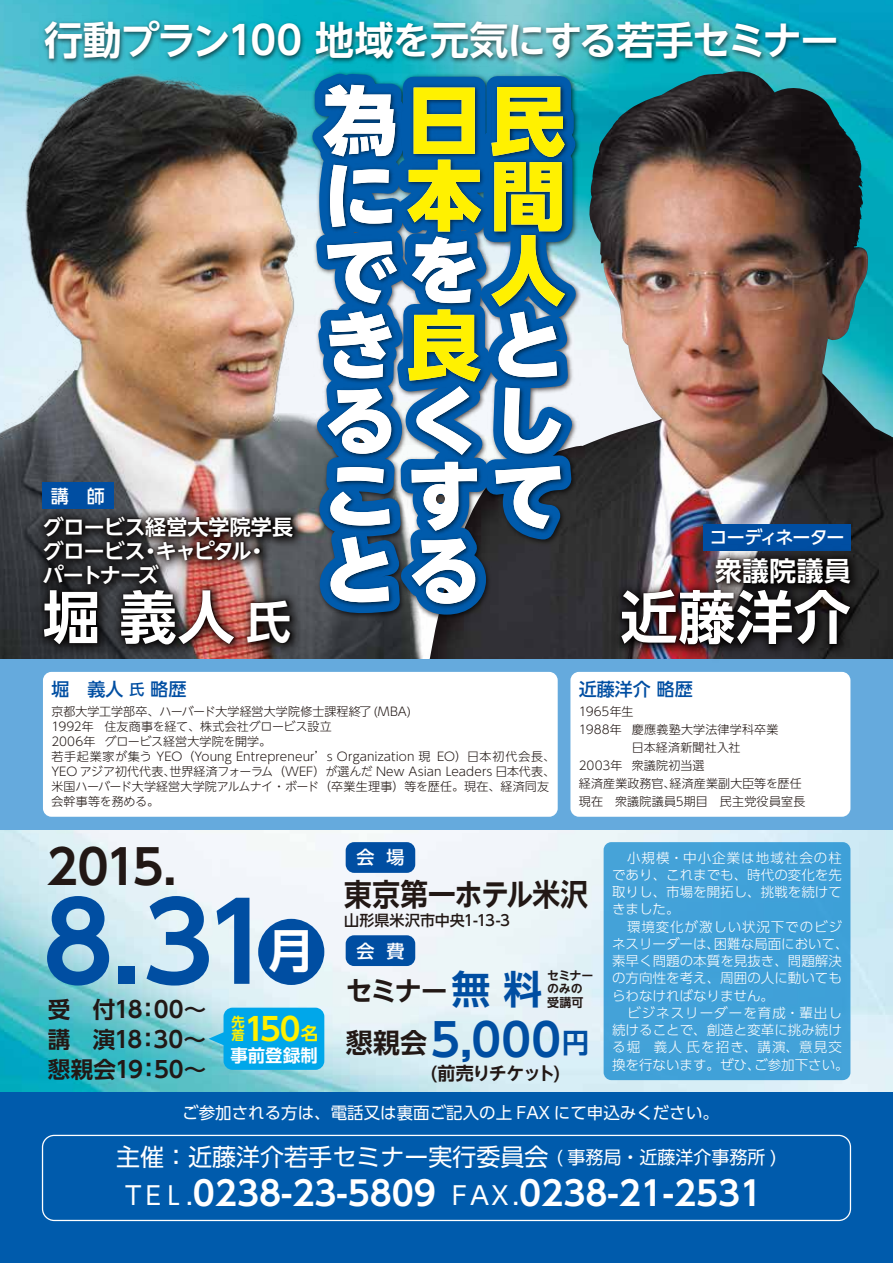
<style>
.page{position:relative;width:893px;height:1263px;background:#fff}
.page>*{position:absolute;margin:0;border:0;box-sizing:border-box;transform-origin:0 0}
.t1{font:700 107.85px "UD Shin Go NT Pro De";color:#004ea2}
.t2{font:800 75px/75px "UD Shin Go NT Pro";color:#fff;text-align:justify}
.t3{font:700 57.3px "UD Shin Go NT Pro De";letter-spacing:.015em;color:#fff}
.t4{font:700 47.4px "UD Shin Go NT Pro De";color:#221815}
.t5{font:700 46.5px "UD Shin Go NT Pro De";color:#fff}
.t6{font:700 45px "UD Shin Go NT Pro De";color:#004ea2}
.t7{font:700 39px "UD Shin Go NT Pro De";letter-spacing:-.04em;color:#fff}
.t8{font:700 39px "UD Shin Go NT Pro De";color:#004ea2}
.t9{font:700 33.45px "UD Shin Go Pro De";color:#fff}
.t10{font:700 31.35px "UD Shin Go NT Pro De";color:#fff100}
.t11{font:700 30.75px "UD Shin Go NT Pro De";letter-spacing:-.015em;color:#221815;scale:.9 1}
.t12{font:700 27px "UD Shin Go NT Pro De";letter-spacing:-.035em;color:#221815}
.t13{font:700 26.7px "UD Shin Go NT Pro De";letter-spacing:.02em;color:#fff}
.t14{font:24px "UD Shin Go Pro";color:#fff}
.t15{font:700 22.5px/30px "UD Shin Go NT Pro De";letter-spacing:-.035em;color:#221815}
.t16{font:700 21px/24px "UD Shin Go NT Pro De";letter-spacing:-.035em;color:#fff}
.t17{font:500 18px "UD Shin Go Pro";letter-spacing:-.06em;color:#fff}
.t18{font:500 18px "UD Shin Go Pro";color:#004ea2}
.t19{font:700 18px "UD Shin Go NT Pro De";letter-spacing:-.07em;color:#221815}
.t20{font:700 17.4px "UD Shin Go NT Pro De";letter-spacing:.01em;color:#fff}
.t21{font:16.5px "UD Shin Go Pro";color:#fff}
.t22{font:500 15px "UD Shin Go NT Pro";color:#221815}
.t23{font:300 13.5px/17.2px "UD Shin Go Pro";color:#fff}
.t24{font:700 13.35px/13.4px "UD Shin Go NT Pro De";color:#fff100}
.t25{font:300 12px/15px "UD Shin Go NT Pro";letter-spacing:.01em;color:#221815}
.t26{font:700 12px/13.5px "UD Shin Go NT Pro De";letter-spacing:-.015em;color:#221815}
.s1{color:#fff100}
.s2{font-size:45px}
.s3{font-size:15px}
.s4{font-size:17.4px}
.s5{font-size:27px}
.s6{font-size:18px}
.s7{font-family:"UD Shin Go Pro";font-weight:400;font-size:25.05px}
</style>
<div class="page">
<img style="left:0;top:0;width:893px;height:1093px">
<img style="left:0;top:0;width:463px;height:659px">
<img style="left:427px;top:74px;width:466px;height:585px">
<div style="left:0;top:1093px;width:893px;height:170px;background:#005bac"></div>
<div style="left:0;top:659px;width:893px;height:170px;background:#65aadd"></div>
<div style="left:42px;top:1135px;width:809px;height:86px;border:1px solid #fff;border-radius:12px"></div>
<img style="left:39px;top:15px;width:808px;height:63px">
<img style="left:234px;top:59px;width:375px;height:566px">
<img style="left:317px;top:78px;width:257px;height:538px">
<div style="left:703px;top:524px;width:148px;height:27px;background:#004ea2"></div>
<img style="left:608px;top:544px;width:258px;height:130px">
<img style="left:618px;top:555px;width:236px;height:108px">
<div style="left:42px;top:482px;width:71px;height:27px;background:#004ea2"></div>
<img style="left:30px;top:503px;width:279px;height:175px">
<img style="left:40px;top:514px;width:256px;height:154px">
<div style="left:570px;top:672px;width:280px;height:145px;background:#fff;border-radius:9px"></div>
<div style="left:43px;top:672px;width:515px;height:145px;background:#fff;border-radius:9px"></div>
<div style="left:604px;top:842px;width:246px;height:238px;background:#41a1d8;border-radius:8px"></div>
<div style="left:346px;top:842px;width:69px;height:31px;background:#004ea2;border-radius:9px"></div>
<div style="left:346px;top:935px;width:69px;height:31px;background:#004ea2;border-radius:9px"></div>
<div style="left:258px;top:919px;width:66px;height:66px;background:#004ea2;border-radius:50%"></div>
<svg style="left:209px;top:1008px;width:115px;height:62px;background:#12ace8"></svg>
<h3 class="t7" style="left:44px;top:9px;width:797px">行動プラン100 地域を元気にする若手セミナー</h3>
<h2 class="t2" style="left:323px;top:81px;width:244px">為<span class="s1">日</span>民に<span class="s1">本</span>間でを人き<span class="s1">良</span>とるくしこすてとる</h2>
<h3 class="t17" style="left:51px;top:481px;width:55px">講　師</h3>
<h3 class="t16" style="left:43px;top:514px;width:252px">グロービス経営大学院学長グロービス・キャピタル・パートナーズ</h3>
<h3 class="t3" style="left:43px;top:571px;width:250px">堀 義人<span class="s2">氏</span></h3>
<h3 class="t17" style="left:709px;top:523px;width:136px">コーディネーター</h3>
<h3 class="t13" style="left:715px;top:549px;width:137px">衆議院議員</h3>
<h3 class="t3" style="left:620px;top:570px;width:232px">近藤洋介</h3>
<h3 class="t18" style="left:51px;top:675px;width:136px">堀　義人 <span class="s3">氏</span> 略歴</h3>
<p class="t25" style="left:51px;top:704px;width:505px">京都大学工学部卒、ハーバード大学経営大学院修士課程終了 (MBA)<br>1992年 住友商事を経て、株式会社グロービス設立<br>2006年 グロービス経営大学院を開学。<br>若手起業家が集う YEO（Young Entrepreneur’s Organization 現 EO）日本初代会長、YEO アジア初代代表、世界経済フォーラム（WEF）が選んだ New Asian Leaders 日本代表、米国ハーバード大学経営大学院アルムナイ・ボード（卒業生理事）等を歴任。現在、経済同友会幹事等を務める。</p>
<h3 class="t18" style="left:579px;top:675px;width:115px">近藤洋介 略歴</h3>
<p class="t25" style="left:579px;top:704px;width:56px">1965年生</p>
<p class="t25" style="left:579px;top:722px;width:201px">1988年 慶應義塾大学法律学科卒業</p>
<p class="t25" style="left:632px;top:740px;width:110px">日本経済新聞社入社</p>
<p class="t25" style="left:579px;top:758px;width:127px">2003年 衆議院初当選</p>
<p class="t25" style="left:579px;top:776px;width:224px">経済産業政務官、経済産業副大臣等を歴任</p>
<p class="t25" style="left:579px;top:794px;width:228px">現在　衆議院議員5期目　民主党役員室長</p>
<h3 class="t4" style="left:47px;top:828px;width:132px">2015.</h3>
<h1 class="t1" style="left:43px;top:855px;width:234px">8.31</h1>
<h3 class="t15" style="left:48px;top:994px;width:160px">受　付18：00～</h3>
<h3 class="t5" style="left:268px;top:913px;width:48px">月</h3>
<p class="t24" style="left:232px;top:1015px;width:14px">先着</p>
<h3 class="t10" style="left:244px;top:1003px;width:75px">150<span class="s4">名</span></h3>
<h3 class="t20" style="left:230px;top:1041px;width:89px">事前登録制</h3>
<h3 class="t15" style="left:48px;top:1024px;width:160px">講　演18：30～懇親会19：50～</h3>
<h3 class="t17" style="left:356px;top:843px;width:49px">会 場</h3>
<h3 class="t11" style="left:344px;top:869px;width:272px">東京第一ホテル米沢</h3>
<h3 class="t17" style="left:356px;top:936px;width:49px">会 費</h3>
<p class="t22" style="left:344px;top:909px;width:168px">山形県米沢市中央1-13-3</p>
<h3 class="t8" style="left:452px;top:957px;width:92px">無 料</h3>
<h3 class="t12" style="left:346px;top:969px;width:104px">セミナー</h3>
<p class="t26" style="left:547px;top:968px;width:48px">セミナーのみの受講可</p>
<h3 class="t6" style="left:431px;top:1003px;width:160px">5,000<span class="s5">円</span></h3>
<h3 class="t19" style="left:431px;top:1058px;width:131px">(前売りチケット)</h3>
<h3 class="t12" style="left:346px;top:1020px;width:83px">懇親会</h3>
<p class="t23" style="left:612px;top:848px;width:231px;text-align:justify;text-indent:15px">小規模・中小企業は地域社会の柱であり、これまでも、時代の変化を先取りし、市場を開拓し、挑戦を続けてきました。</p>
<p class="t23" style="left:612px;top:917px;width:238px;text-indent:15px">環境変化が激しい状況下でのビジネスリーダーは、困難な局面において、素早く問題の本質を見抜き、問題解決の方向性を考え、周囲の人に動いてもらわなければなりません。</p>
<p class="t23" style="left:612px;top:1003px;width:238px;text-indent:15px">ビジネスリーダーを育成・輩出し続けることで、創造と変革に挑み続ける堀　義人氏を招き、講演、意見交換を行ないます。ぜひ、ご参加下さい。</p>
<h3 class="t21" style="left:182px;top:1099px;width:538px">ご参加される方は、電話又は裏面ご記入の上 FAX にて申込みください。</h3>
<h3 class="t14" style="left:116px;top:1138px;width:662px">主催：近藤洋介若手セミナー実行委員会 <span class="s6">( 事務局・近藤洋介事務所 )</span></h3>
<h3 class="t9" style="left:121px;top:1166px;width:643px"><span class="s7">ＴＥＬ.</span>0238-23-5809 <span class="s7">ＦＡＸ.</span>0238-21-2531</h3>
</div>
